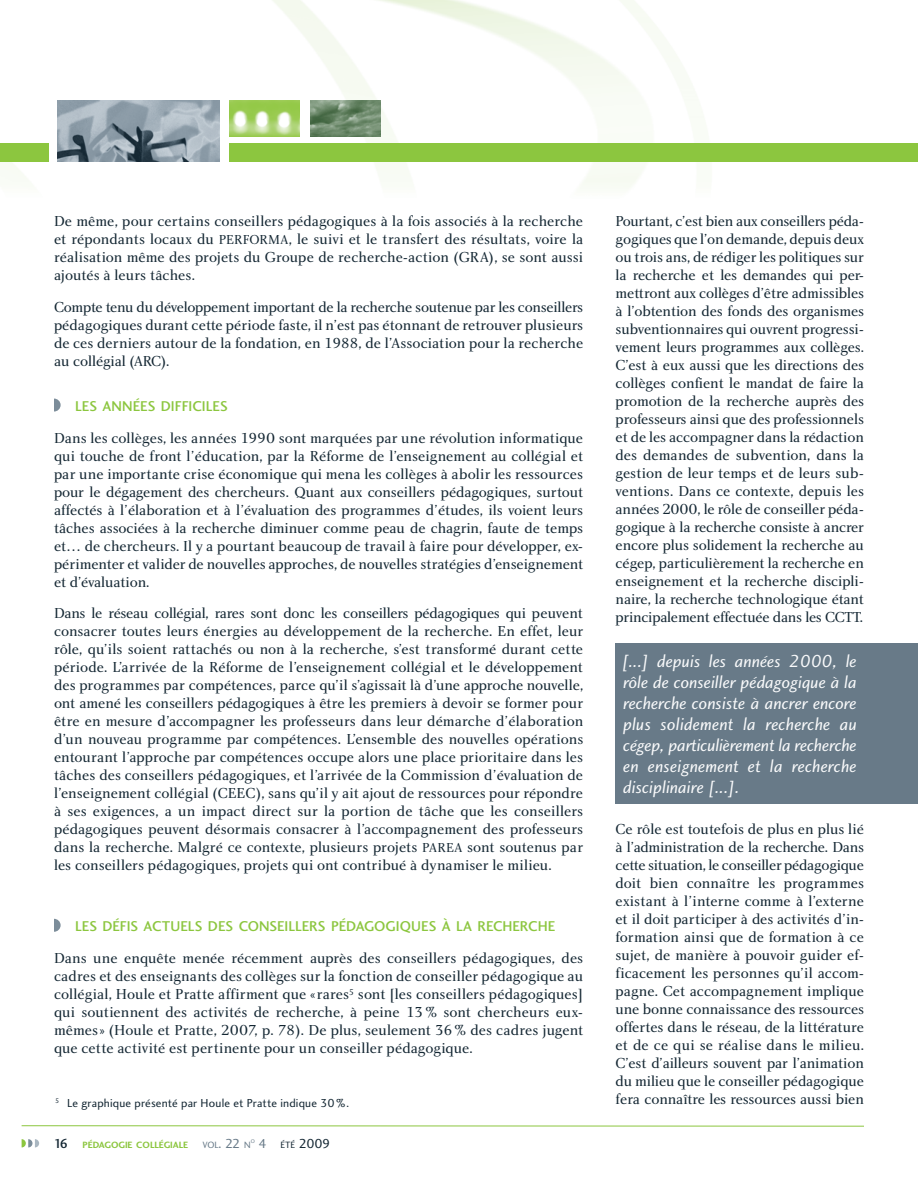
<style>
.page{position:relative;width:918px;height:1188px;background:#fff}
.page>*{position:absolute;margin:0;border:0;box-sizing:border-box;transform-origin:0 0}
.t1{font:18px/21px "Charlotte Sans Book Italic Plain";letter-spacing:.01em;color:#f9fafb;text-align:justify}
.t2{font:15px/18px "Charlotte Book Plain";letter-spacing:-.01em;color:#142733;text-align:justify}
.t3{font:14.7px "Charlotte Sans Medium Plain";letter-spacing:.005em;color:#8cc63f}
.t4{font:13.5px "Charlotte Sans Book Plain";color:#142733}
.t5{font:12px "Charlotte Sans Book Plain";letter-spacing:.015em;color:#142733}
.t6{font:9.45px "Charlotte Sans Bold Plain";color:#8cc63f}
.t7{font:9.45px "Charlotte Sans Book Plain";color:#687a88}
.t8{font:5.55px "Charlotte Sans Book Plain";color:#687a88}
.s1{font-size:13.5px}
.s2{font-family:"Charlotte Sans Medium Plain";font-size:13.5px;color:#142733}
.s3{color:#687a88}
.s4{font-size:9.45px}
</style>
<div class="page">
<img style="left:0;top:0;width:918px;height:188px">
<hr style="left:22px;top:1125px;width:842px;height:2px;background:#8cc63f">
<svg style="left:22px;top:1139px;width:17px;height:9px"></svg>
<img style="left:57px;top:101px;width:162px;height:61px">
<img style="left:310px;top:101px;width:70px;height:36px">
<img style="left:230px;top:101px;width:70px;height:36px">
<div style="left:230px;top:144px;width:688px;height:18px;background:#8cc63f"></div>
<div style="left:0;top:144px;width:49px;height:18px;background:#8cc63f"></div>
<svg style="left:54px;top:399px;width:7px;height:13px"></svg>
<svg style="left:54px;top:919px;width:7px;height:13px"></svg>
<div style="left:616px;top:644px;width:302px;height:160px;background:#687a88"></div>
<p class="t2" style="left:54px;top:213px;width:531px">De même, pour certains conseillers pédagogiques à la fois associés à la recherche et répondants locaux du <span class="s1">PERFORMA</span>, le suivi et le transfert des résultats, voire la réalisation même des projets du Groupe de recherche-action (GRA), se sont aussi ajoutés à leurs tâches.</p>
<p class="t2" style="left:54px;top:299px;width:531px">Compte tenu du développement important de la recherche soutenue par les conseillers pédagogiques durant cette période faste, il n’est pas étonnant de retrouver plusieurs de ces derniers autour de la fondation, en 1988, de l’Association pour la recherche au collégial (ARC).</p>
<p class="t3" style="left:75px;top:400px;width:154px">LES ANNÉES DIFFICILES</p>
<p class="t2" style="left:54px;top:430px;width:531px">Dans les collèges, les années 1990 sont marquées par une révolution informatique qui touche de front l’éducation, par la Réforme de l’enseignement au collégial et par une importante crise économique qui mena les collèges à abolir les ressources pour le dégagement des chercheurs. Quant aux conseillers pédagogiques, surtout affectés à l’élaboration et à l’évaluation des programmes d’études, ils voient leurs tâches associées à la recherche diminuer comme peau de chagrin, faute de temps et… de chercheurs. Il y a pourtant beaucoup de travail à faire pour développer, ex&shy;périmenter et valider de nouvelles approches, de nouvelles stratégies d’enseignement et d’évaluation.</p>
<p class="t2" style="left:54px;top:606px;width:531px">Dans le réseau collégial, rares sont donc les conseillers pédagogiques qui peuvent consacrer toutes leurs énergies au développement de la recherche. En effet, leur rôle, qu’ils soient rattachés ou non à la recherche, s’est transformé durant cette période. L’arrivée de la Réforme de l’enseignement collégial et le développement des programmes par compétences, parce qu’il s’agissait là d’une approche nouvelle, ont amené les conseillers pédagogiques à être les premiers à devoir se former pour être en mesure d’accompagner les professeurs dans leur démarche d’élaboration d’un nouveau programme par compétences. L’ensemble des nouvelles opérations entourant l’approche par compétences occupe alors une place prioritaire dans les tâches des conseillers pédagogiques, et l’arrivée de la Commission d’évaluation de l’enseignement collégial (CEEC), sans qu’il y ait ajout de ressources pour répondre à ses exigences, a un impact direct sur la portion de tâche que les conseillers pédagogiques peuvent désormais consacrer à l’accompagnement des professeurs dans la recherche. Malgré ce contexte, plusieurs projets <span class="s1">PAREA</span> sont soutenus par les conseillers pédagogiques, projets qui ont contribué à dynamiser le milieu.</p>
<p class="t3" style="left:75px;top:920px;width:482px">LES DÉFIS ACTUELS DES CONSEILLERS PÉDAGOGIQUES À LA RECHERCHE</p>
<p class="t2" style="left:54px;top:951px;width:531px">Dans une enquête menée récemment auprès des conseillers pédagogiques, des cadres et des enseignants des collèges sur la fonction de conseiller pédagogique au collégial, Houle et Pratte affirment que « rares<sup>5</sup> sont [les conseillers pédagogiques] qui soutiennent des activités de recherche, à peine 13 % sont chercheurs eux&shy;mêmes » (Houle et Pratte, 2007, p. 78). De plus, seulement 36 % des cadres jugent que cette activité est pertinente pour un conseiller pédagogique.</p>
<p class="t5" style="left:55px;top:1099px;width:296px"><sup>5</sup> Le graphique présenté par Houle et Pratte indique 30 %.</p>
<p class="t6" style="left:54px;top:1141px;width:136px"><span class="s2">16</span> PÉDAGOGIE COLLÉGIALE</p>
<p class="t7" style="left:202px;top:1141px;width:50px">VOL<span class="s1">. 22</span> N</p>
<p class="t8" style="left:251px;top:1139px;width:6px">O</p>
<p class="t4" style="left:259px;top:1138px;width:73px"><span class="s3">4</span> <span class="s4">ÉTÉ</span> 2009</p>
<p class="t2" style="left:616px;top:213px;width:250px">Pourtant, c’est bien aux conseillers péda&shy;gogiques que l’on demande, depuis deux ou trois ans, de rédiger les politiques sur la recherche et les demandes qui per&shy;mettront aux collèges d’être admissibles à l’obtention des fonds des organismes subventionnaires qui ouvrent progressi&shy;vement leurs programmes aux collèges.<br>C’est à eux aussi que les directions des collèges confient le mandat de faire la promotion de la recherche auprès des professeurs ainsi que des professionnels et de les accompagner dans la rédaction des demandes de subvention, dans la gestion de leur temps et de leurs sub&shy;ventions. Dans ce contexte, depuis les années 2000, le rôle de conseiller péda&shy;gogique à la recherche consiste à ancrer encore plus solidement la recherche au cégep, particulièrement la recherche en enseignement et la recherche discipli&shy;naire, la recherche technologique étant principalement effectuée dans les CCTT.</p>
<p class="t1" style="left:622px;top:652px;width:236px">[...] depuis les années 2000, le rôle de conseiller pédagogique à la recherche consiste à ancrer encore plus solidement la recherche au cégep, particulièrement la recherche en enseignement et la recherche disciplinaire [...].</p>
<p class="t2" style="left:616px;top:821px;width:250px">Ce rôle est toutefois de plus en plus lié à l’administration de la recherche. Dans cette situation, le conseiller pédagogique doit bien connaître les programmes existant à l’interne comme à l’externe et il doit participer à des activités d’in&shy;formation ainsi que de formation à ce sujet, de manière à pouvoir guider ef&shy;ficacement les personnes qu’il accom&shy;pagne. Cet accompagnement implique une bonne connaissance des ressources offertes dans le réseau, de la littérature et de ce qui se réalise dans le milieu.<br>C’est d’ailleurs souvent par l’animation du milieu que le conseiller pédagogique fera connaître les ressources aussi bien</p>
</div>
